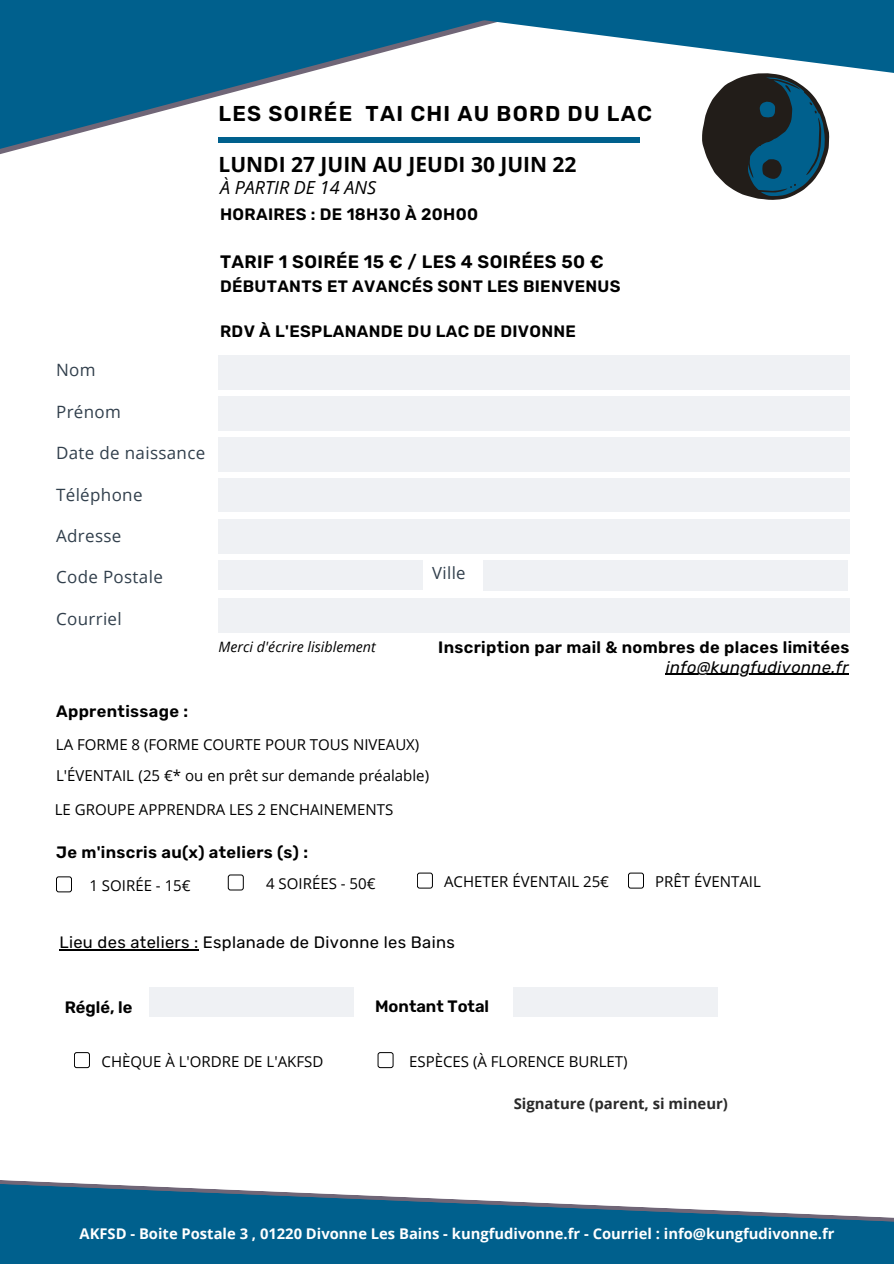
<style>
.page{position:relative;width:894px;height:1264px;background:#fff}
.page>*{position:absolute;margin:0;border:0;box-sizing:border-box;transform-origin:0 0}
.t1{font:600 21.45px "Rubik";letter-spacing:.06em;color:#000}
.t2{font:700 21px "Open Sans";color:#000}
.t3{font:600 18px "Rubik";letter-spacing:.02em;color:#000}
.t4{font:italic 18px "Open Sans";color:#000}
.t5{font:16.95px "Open Sans";letter-spacing:.02em;color:#313f4c}
.t6{font:16.8px "Open Sans";letter-spacing:.02em;color:#313f4c}
.t7{font:600 16.5px "Rubik";letter-spacing:.02em;color:#000}
.t8{font:16.5px "Rubik";letter-spacing:.02em;color:#000}
.t9{font:italic 16.5px "Rubik";letter-spacing:.02em;color:#000}
.t10{font:600 16.5px "Rubik";color:#000}
.t11{font:15px "Open Sans";color:#000}
.t12{font:700 14.85px "Open Sans";color:#2a2a2a}
.t13{font:700 14.7px "Open Sans";color:#fff}
.t14{font:italic 14.25px "Open Sans";color:#000}
</style>
<div class="page">
<div style="left:218px;top:355px;width:631px;height:34px;background:#eff1f4"></div>
<div style="left:218px;top:396px;width:630px;height:34px;background:#eff1f4"></div>
<div style="left:218px;top:437px;width:631px;height:34px;background:#eff1f4"></div>
<div style="left:218px;top:478px;width:630px;height:34px;background:#eff1f4"></div>
<div style="left:218px;top:519px;width:630px;height:34px;background:#eff1f4"></div>
<div style="left:218px;top:598px;width:630px;height:34px;background:#eff1f4"></div>
<div style="left:483px;top:560px;width:364px;height:31px;background:#eff1f4"></div>
<div style="left:218px;top:560px;width:204px;height:29px;background:#eff1f4"></div>
<div style="left:56px;top:876px;width:16px;height:16px;border:1px solid #000;border-radius:2px"></div>
<div style="left:228px;top:874px;width:15px;height:16px;border:1px solid #000;border-radius:2px"></div>
<div style="left:417px;top:872px;width:15px;height:16px;border:1px solid #000;border-radius:2px"></div>
<svg style="left:0;top:1180px;width:893px;height:83px;fill:#00608d"></svg>
<svg style="left:0;top:0;width:893px;height:200px"></svg>
<hr style="left:59px;top:949px;width:140px;height:1px;background:#000">
<div style="left:74px;top:1052px;width:16px;height:15px;border:1px solid #000;border-radius:2px"></div>
<div style="left:377px;top:1052px;width:16px;height:15px;border:1px solid #000;border-radius:2px"></div>
<div style="left:150px;top:987px;width:203px;height:29px;background:#eff1f4"></div>
<div style="left:513px;top:987px;width:204px;height:29px;background:#eff1f4"></div>
<div style="left:628px;top:872px;width:15px;height:16px;border:1px solid #000;border-radius:2px"></div>
<hr style="left:665px;top:673px;width:183px;height:2px;background:#000">
<p class="t1" style="left:218px;top:101px;width:435px">LES SOIRÉE TAI CHI AU BORD DU LAC</p>
<p class="t2" style="left:218px;top:150px;width:359px">LUNDI 27 JUIN AU JEUDI 30 JUIN 22</p>
<p class="t4" style="left:220px;top:175px;width:157px">À PARTIR DE 14 ANS</p>
<p class="t5" style="left:56px;top:358px;width:41px">Nom</p>
<p class="t5" style="left:56px;top:399px;width:66px">Prénom</p>
<p class="t5" style="left:56px;top:441px;width:151px">Date de naissance</p>
<p class="t5" style="left:56px;top:482px;width:88px">Téléphone</p>
<p class="t5" style="left:56px;top:524px;width:67px">Adresse</p>
<p class="t5" style="left:56px;top:565px;width:108px">Code Postale</p>
<p class="t5" style="left:56px;top:606px;width:67px">Courriel</p>
<p class="t7" style="left:220px;top:205px;width:259px">HORAIRES : DE 18H30 À 20H00</p>
<p class="t3" style="left:220px;top:252px;width:376px">TARIF 1 SOIRÉE 15 € / LES 4 SOIRÉES 50 €</p>
<p class="t7" style="left:220px;top:277px;width:402px">DÉBUTANTS ET AVANCÉS SONT LES BIENVENUS</p>
<p class="t7" style="left:220px;top:322px;width:357px">RDV À L'ESPLANANDE DU LAC DE DIVONNE</p>
<p class="t14" style="left:218px;top:636px;width:159px">Merci d'écrire lisiblement</p>
<p class="t6" style="left:432px;top:561px;width:35px">Ville</p>
<p class="t7" style="left:438px;top:638px;width:412px">Inscription par mail &amp; nombres de places limitées</p>
<p class="t9" style="left:665px;top:657px;width:184px">info@kungfudivonne.fr</p>
<p class="t7" style="left:56px;top:702px;width:133px">Apprentissage :</p>
<p class="t11" style="left:56px;top:733px;width:365px">LA FORME 8 (FORME COURTE POUR TOUS NIVEAUX)</p>
<p class="t11" style="left:56px;top:764px;width:374px">L'ÉVENTAIL (25 €* ou en prêt sur demande préalable)</p>
<p class="t11" style="left:55px;top:798px;width:340px">LE GROUPE APPRENDRA LES 2 ENCHAINEMENTS</p>
<p class="t7" style="left:56px;top:842px;width:253px">Je m'inscris au(x) ateliers (s) :</p>
<p class="t11" style="left:266px;top:872px;width:111px">4 SOIRÉES - 50€</p>
<p class="t11" style="left:89px;top:874px;width:103px">1 SOIRÉE - 15€</p>
<p class="t11" style="left:444px;top:871px;width:166px">ACHETER ÉVENTAIL 25€</p>
<p class="t8" style="left:59px;top:932px;width:397px">Lieu des ateliers : Esplanade de Divonne les Bains</p>
<p class="t7" style="left:65px;top:997px;width:69px">Réglé, le</p>
<p class="t10" style="left:375px;top:996px;width:115px">Montant Total</p>
<p class="t11" style="left:101px;top:1050px;width:223px">CHÈQUE À L'ORDRE DE L'AKFSD</p>
<p class="t11" style="left:409px;top:1050px;width:220px">ESPÈCES (À FLORENCE BURLET)</p>
<p class="t11" style="left:655px;top:871px;width:107px">PRÊT ÉVENTAIL</p>
<p class="t12" style="left:513px;top:1093px;width:216px">Signature (parent, si mineur)</p>
<p class="t13" style="left:79px;top:1223px;width:756px">AKFSD - Boite Postale 3 , 01220 Divonne Les Bains - kungfudivonne.fr - Courriel : info@kungfudivonne.fr</p>
</div>
